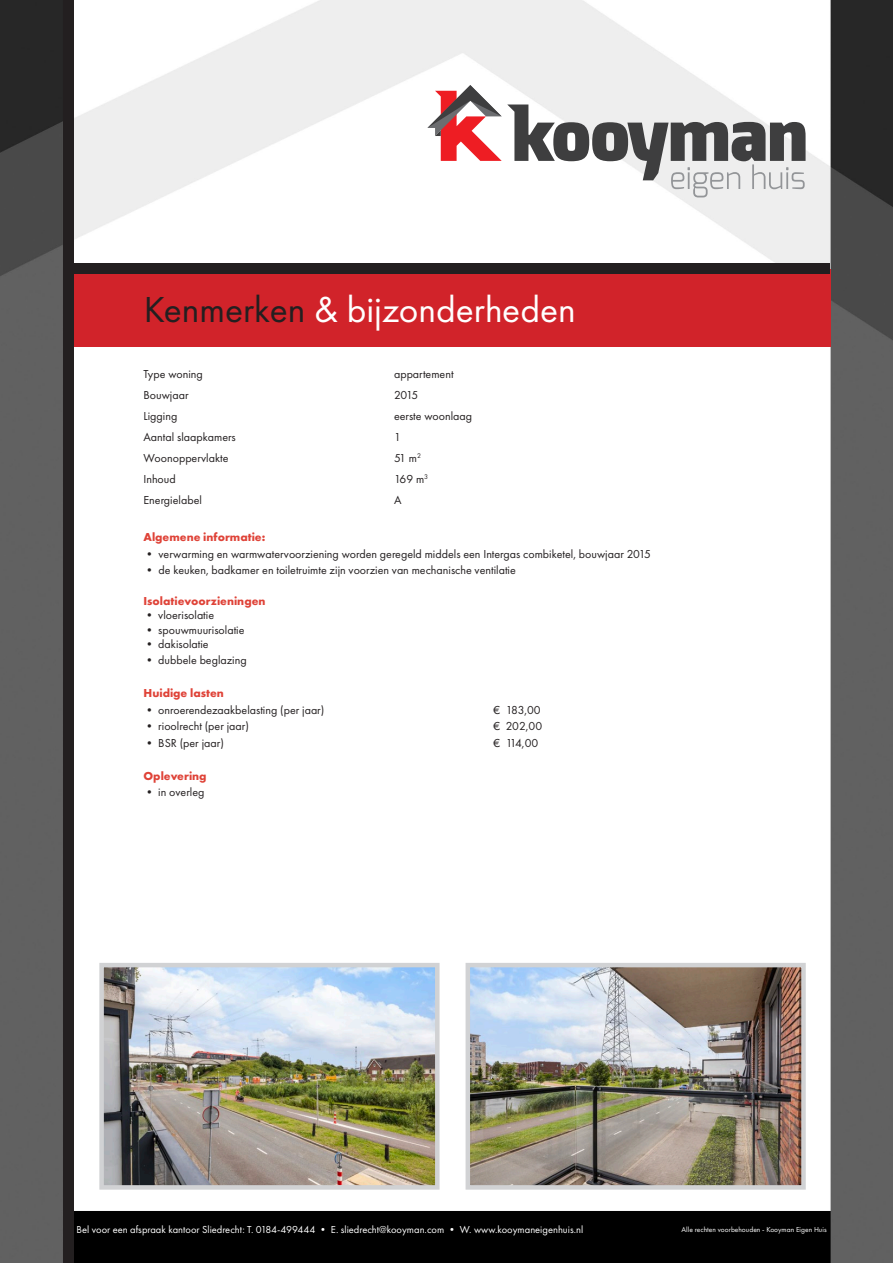
<style>
.page{position:relative;width:893px;height:1263px;background:#fff}
.page>*{position:absolute;margin:0;border:0;box-sizing:border-box;transform-origin:0 0}
.t1{font:37.5px "Futura PT";color:#fff}
.t2{font:12px "Futura PT";color:#231f20}
.t3{font:700 12px "Futura PT";color:#df4338}
.t4{font:10.5px "Futura PT";color:#fff}
.t5{font:7.5px "Futura PT";color:#fff}
.s1{color:#231f20}
</style>
<div class="page">
<img style="left:0;top:0;width:893px;height:1263px">
<div style="left:70px;top:269px;width:761px;height:78px;background:#d1232a"></div>
<div style="left:70px;top:264px;width:760px;height:10px;background:#231f20"></div>
<div style="left:63px;top:0;width:10px;height:1263px;background:#231f20"></div>
<svg style="left:427px;top:85px;width:378px;height:112px"></svg>
<img style="left:104px;top:968px;width:331px;height:216px">
<div style="left:99px;top:963px;width:341px;height:226px;border:4px solid #d1d2d4"></div>
<img style="left:471px;top:968px;width:330px;height:216px">
<div style="left:466px;top:963px;width:340px;height:226px;border:4px solid #d1d2d4"></div>
<h1 class="t1" style="left:144px;top:287px;width:433px"><span class="s1">Kenmerken</span> &amp; bijzonderheden</h1>
<p class="t2" style="left:144px;top:367px;width:61px">Type woning</p>
<p class="t2" style="left:394px;top:367px;width:61px">appartement</p>
<p class="t2" style="left:144px;top:388px;width:47px">Bouwjaar</p>
<p class="t2" style="left:394px;top:388px;width:26px">2015</p>
<p class="t2" style="left:144px;top:409px;width:35px">Ligging</p>
<p class="t2" style="left:394px;top:409px;width:80px">eerste woonlaag</p>
<p class="t2" style="left:144px;top:430px;width:94px">Aantal slaapkamers</p>
<p class="t2" style="left:394px;top:430px;width:8px">1</p>
<p class="t2" style="left:144px;top:451px;width:87px">Woonoppervlakte</p>
<p class="t2" style="left:394px;top:451px;width:28px">51 m<sup>2</sup></p>
<p class="t2" style="left:144px;top:472px;width:34px">Inhoud</p>
<p class="t2" style="left:394px;top:472px;width:36px">169 m<sup>3</sup></p>
<p class="t2" style="left:144px;top:493px;width:60px">Energielabel</p>
<p class="t2" style="left:394px;top:493px;width:9px">A</p>
<p class="t3" style="left:144px;top:530px;width:123px">Algemene informatie:</p>
<p class="t2" style="left:144px;top:547px;width:509px">• verwarming en warmwatervoorziening worden geregeld middels een Intergas combiketel, bouwjaar 2015</p>
<p class="t2" style="left:144px;top:563px;width:374px">• de keuken, badkamer en toiletruimte zijn voorzien van mechanische ventilatie</p>
<p class="t3" style="left:144px;top:593px;width:123px">Isolatievoorzieningen</p>
<p class="t2" style="left:144px;top:608px;width:72px">• vloerisolatie</p>
<p class="t2" style="left:144px;top:622px;width:103px">• spouwmuurisolatie</p>
<p class="t2" style="left:144px;top:637px;width:67px">• dakisolatie</p>
<p class="t2" style="left:144px;top:653px;width:105px">• dubbele beglazing</p>
<p class="t3" style="left:144px;top:686px;width:82px">Huidige lasten</p>
<p class="t2" style="left:144px;top:703px;width:182px">• onroerendezaakbelasting (per jaar)</p>
<p class="t2" style="left:493px;top:703px;width:49px">€ 183,00</p>
<p class="t2" style="left:144px;top:719px;width:107px">• rioolrecht (per jaar)</p>
<p class="t2" style="left:493px;top:719px;width:51px">€ 202,00</p>
<p class="t2" style="left:144px;top:736px;width:82px">• BSR (per jaar)</p>
<p class="t2" style="left:493px;top:736px;width:47px">€ 114,00</p>
<p class="t3" style="left:144px;top:768px;width:65px">Oplevering</p>
<p class="t2" style="left:144px;top:785px;width:63px">• in overleg</p>
<p class="t4" style="left:77px;top:1223px;width:508px">Bel voor een afspraak kantoor Sliedrecht: T. 0184-499444 • E. sliedrecht@kooyman.com • W. www.kooymaneigenhuis.nl</p>
<p class="t5" style="left:682px;top:1225px;width:146px">Alle rechten voorbehouden - Kooyman Eigen Huis</p>
</div>
